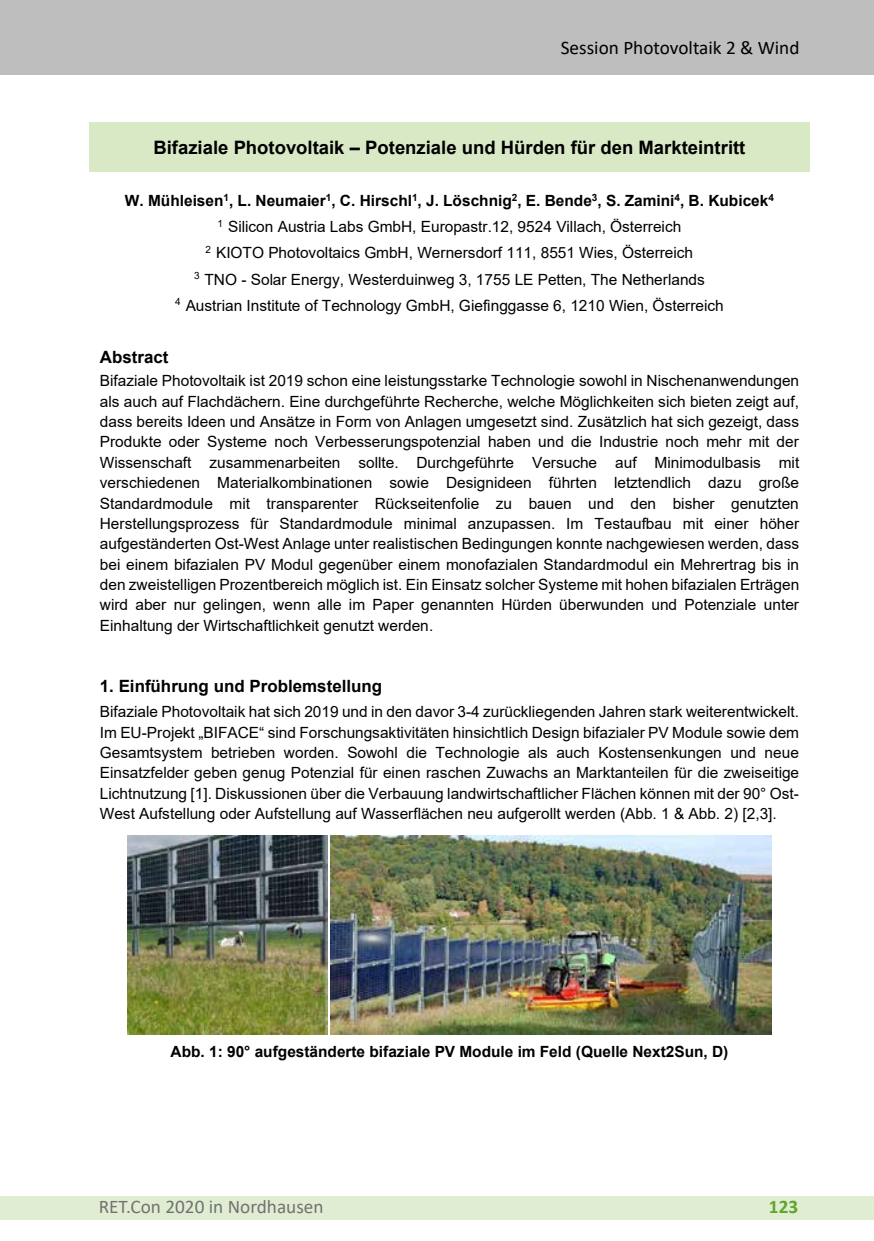
<style>
.page{position:relative;width:874px;height:1241px;background:#fff}
.page>*{position:absolute;margin:0;border:0;box-sizing:border-box;transform-origin:0 0}
.t1{font:19.25px "Calibri";color:#000}
.t2{font:19.25px "Calibri";color:#727271}
.t3{font:700 19.25px "Calibri";color:#5ea72b}
.t4{font:700 18.55px "Arial";color:#000}
.t5{font:700 16.97px "Arial";color:#000}
.t6{font:15.4px/20.3px "Arial";color:#000;text-align:justify}
.t7{font:700 15.4px "Arial";color:#000}
.s1{font-weight:700}
</style>
<div class="page">
<div style="left:0;top:1196px;width:873px;height:23px;background:#e1edd2"></div>
<div style="left:0;top:0;width:873px;height:74px;background:#bebebe"></div>
<div style="left:89px;top:122px;width:720px;height:50px;background:#d9e9c5"></div>
<img style="left:128px;top:835px;width:199px;height:198px">
<img style="left:331px;top:835px;width:439px;height:198px">
<p class="t1" style="left:560px;top:34px;width:240px">Session Photovoltaik 2 &amp; Wind</p>
<p class="t4" style="left:153px;top:134px;width:593px">Bifaziale Photovoltaik – Potenziale und Hürden für den Markteintritt</p>
<p class="t6" style="left:125px;top:187px;width:650px;line-height:26.2px;text-align:center"><span class="s1">W. Mühleisen</span><sup>1</sup><span class="s1">, L. Neumaier</span><sup>1</sup><span class="s1">, C. Hirschl</span><sup>1</sup><span class="s1">, J. Löschnig</span><sup>2</sup><span class="s1">, E. Bende</span><sup>3</sup><span class="s1">, S. Zamini</span><sup>4</sup><span class="s1">, B. Kubicek</span><sup>4<br></sup><sup>1</sup> Silicon Austria Labs GmbH, Europastr.12, 9524 Villach, Österreich<br><sup>2</sup> KIOTO Photovoltaics GmbH, Wernersdorf 111, 8551 Wies, Österreich<br><sup>3</sup> TNO - Solar Energy, Westerduinweg 3, 1755 LE Petten, The Netherlands<br><sup>4</sup> Austrian Institute of Technology GmbH, Giefinggasse 6, 1210 Wien, Österreich</p>
<p class="t5" style="left:100px;top:345px;width:70px">Abstract</p>
<p class="t6" style="left:100px;top:370px;width:700px">Bifaziale Photovoltaik ist 2019 schon eine leistungsstarke Technologie sowohl in Nischenanwendungen als auch auf Flachdächern. Eine durchgeführte Recherche, welche Möglichkeiten sich bieten zeigt auf, dass bereits Ideen und Ansätze in Form von Anlagen umgesetzt sind. Zusätzlich hat sich gezeigt, dass Produkte oder Systeme noch Verbesserungspotenzial haben und die Industrie noch mehr mit der Wissenschaft zusammenarbeiten sollte. Durchgeführte Versuche auf Minimodulbasis mit verschiedenen Materialkombinationen sowie Designideen führten letztendlich dazu große Standardmodule mit transparenter Rückseitenfolie zu bauen und den bisher genutzten Herstellungsprozess für Standardmodule minimal anzupassen. Im Testaufbau mit einer höher aufgeständerten Ost-West Anlage unter realistischen Bedingungen konnte nachgewiesen werden, dass bei einem bifazialen PV Modul gegenüber einem monofazialen Standardmodul ein Mehrertrag bis in den zweistelligen Prozentbereich möglich ist. Ein Einsatz solcher Systeme mit hohen bifazialen Erträgen wird aber nur gelingen, wenn alle im Paper genannten Hürden überwunden und Potenziale unter Einhaltung der Wirtschaftlichkeit genutzt werden.</p>
<p class="t5" style="left:100px;top:673px;width:284px">1. Einführung und Problemstellung</p>
<p class="t6" style="left:100px;top:701px;width:700px">Bifaziale Photovoltaik hat sich 2019 und in den davor 3-4 zurückliegenden Jahren stark weiterentwickelt.<br>Im EU-Projekt „BIFACE“ sind Forschungsaktivitäten hinsichtlich Design bifazialer PV Module sowie dem Gesamtsystem betrieben worden. Sowohl die Technologie als auch Kostensenkungen und neue Einsatzfelder geben genug Potenzial für einen raschen Zuwachs an Marktanteilen für die zweiseitige Lichtnutzung [1]. Diskussionen über die Verbauung landwirtschaftlicher Flächen können mit der 90° Ost-West Aufstellung oder Aufstellung auf Wasserflächen neu aufgerollt werden (Abb. 1 &amp; Abb. 2) [2,3].</p>
<p class="t7" style="left:170px;top:1040px;width:559px">Abb. 1: 90° aufgeständerte bifaziale PV Module im Feld (Quelle Next2Sun, D)</p>
<p class="t2" style="left:99px;top:1193px;width:226px">RET.Con 2020 in Nordhausen</p>
<p class="t3" style="left:768px;top:1192px;width:31px">123</p>
</div>
